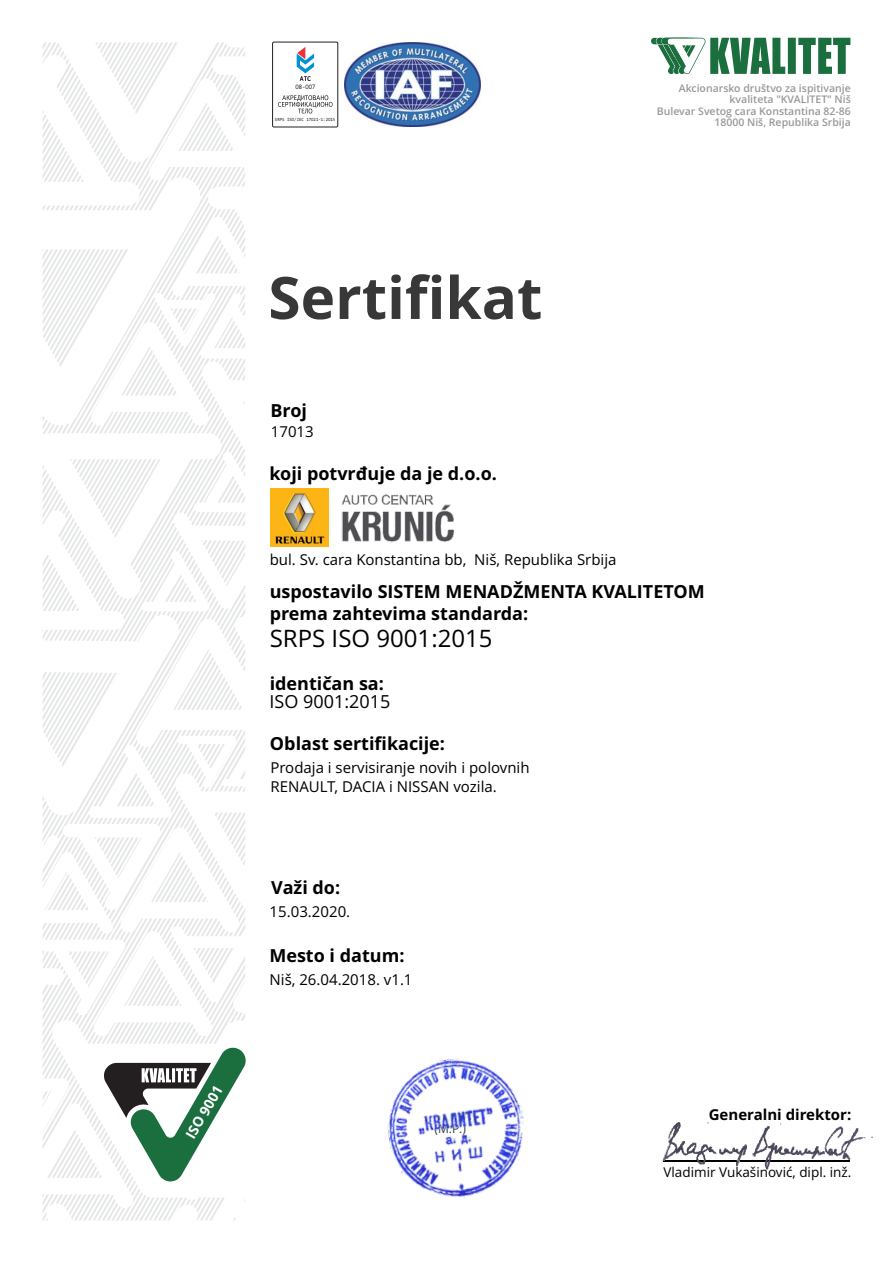
<style>
.page{position:relative;width:893px;height:1263px;background:#fff}
.page>*{position:absolute;margin:0;border:0;box-sizing:border-box;transform-origin:0 0}
.t1{font:700 58.5px "Open Sans";color:#383838}
.t2{font:24px "Open Sans";color:#000}
.t3{font:700 18px/22px "Open Sans";color:#000}
.t4{font:18px "Open Sans";color:#000}
.t5{font:15px/18.5px "Open Sans";color:#000}
.t6{font:700 15px "Open Sans";color:#000}
.t7{font:700 14.1px "Open Sans";color:#fff}
.t8{font:13.5px "Open Sans";color:#000}
.t9{font:12px "Open Sans";color:#383838}
.t10{font:600 10.5px/11.4px "Open Sans";color:#989898;text-align:right}
.t11{font:6.9px "Consolas";color:#231f20;scale:.87 1}
.t12{font:4.8px "Consolas";color:#231f20;scale:.91 1}
</style>
<div class="page">
<svg style="left:43px;top:43px;width:202px;height:1177px"></svg>
<svg style="left:651px;top:38px;width:199px;height:36px"></svg>
<svg style="left:104px;top:1046px;width:142px;height:136px"></svg>
<img style="left:345px;top:42px;width:135px;height:85px">
<img style="left:271px;top:488px;width:182px;height:58px">
<div style="left:272px;top:42px;width:66px;height:85px;border:1px solid #231f20"></div>
<svg style="left:297px;top:47px;width:17px;height:34px"></svg>
<svg style="left:278px;top:95px;width:55px;height:18px"></svg>
<img style="left:387px;top:1058px;width:137px;height:141px">
<img style="left:662px;top:1122px;width:211px;height:48px">
<p class="t11" style="left:296px;top:84px;width:24px">O8-OO7</p>
<p class="t12" style="left:275px;top:117px;width:68px">SRPS ISO/IEC 17O21-1:2O15</p>
<p class="t10" style="left:657px;top:83px;width:196px">Akcionarsko društvo za ispitivanje kvaliteta "KVALITET" Niš<br>Bulevar Svetog cara Konstantina 82-86<br>18000 Niš, Republika Srbija</p>
<p class="t7" style="left:184px;top:1135px;width:61px;rotate:-60deg">ISO 9001</p>
<h1 class="t1" style="left:268px;top:274px;width:276px">Sertifikat</h1>
<p class="t3" style="left:270px;top:401px;width:38px">Broj</p>
<p class="t5" style="left:271px;top:424px;width:44px">17013</p>
<p class="t3" style="left:269px;top:464px;width:229px">koji potvrđuje da je d.o.o.</p>
<p class="t5" style="left:270px;top:551px;width:348px">bul. Sv. cara Konstantina bb, Niš, Republika Srbija</p>
<p class="t3" style="left:270px;top:582px;width:437px">uspostavilo SISTEM MENADŽMENTA KVALITETOM prema zahtevima standarda:</p>
<h2 class="t2" style="left:270px;top:628px;width:224px">SRPS ISO 9001:2015</h2>
<p class="t3" style="left:270px;top:674px;width:116px">identičan sa:</p>
<p class="t4" style="left:270px;top:694px;width:122px">ISO 9001:2015</p>
<p class="t3" style="left:270px;top:734px;width:177px">Oblast sertifikacije:</p>
<p class="t5" style="left:270px;top:760px;width:261px">Prodaja i servisiranje novih i polovnih<br>RENAULT, DACIA i NISSAN vozila.</p>
<p class="t3" style="left:271px;top:879px;width:71px">Važi do:</p>
<p class="t5" style="left:270px;top:904px;width:82px">15.03.2020.</p>
<p class="t3" style="left:269px;top:946px;width:137px">Mesto i datum:</p>
<p class="t5" style="left:270px;top:971px;width:144px">Niš, 26.04.2018. v1.1</p>
<p class="t9" style="left:434px;top:1123px;width:33px">(M.P.)</p>
<p class="t6" style="left:709px;top:1108px;width:144px">Generalni direktor:</p>
<p class="t8" style="left:663px;top:1167px;width:189px">Vladimir Vukašinović, dipl. inž.</p>
</div>
